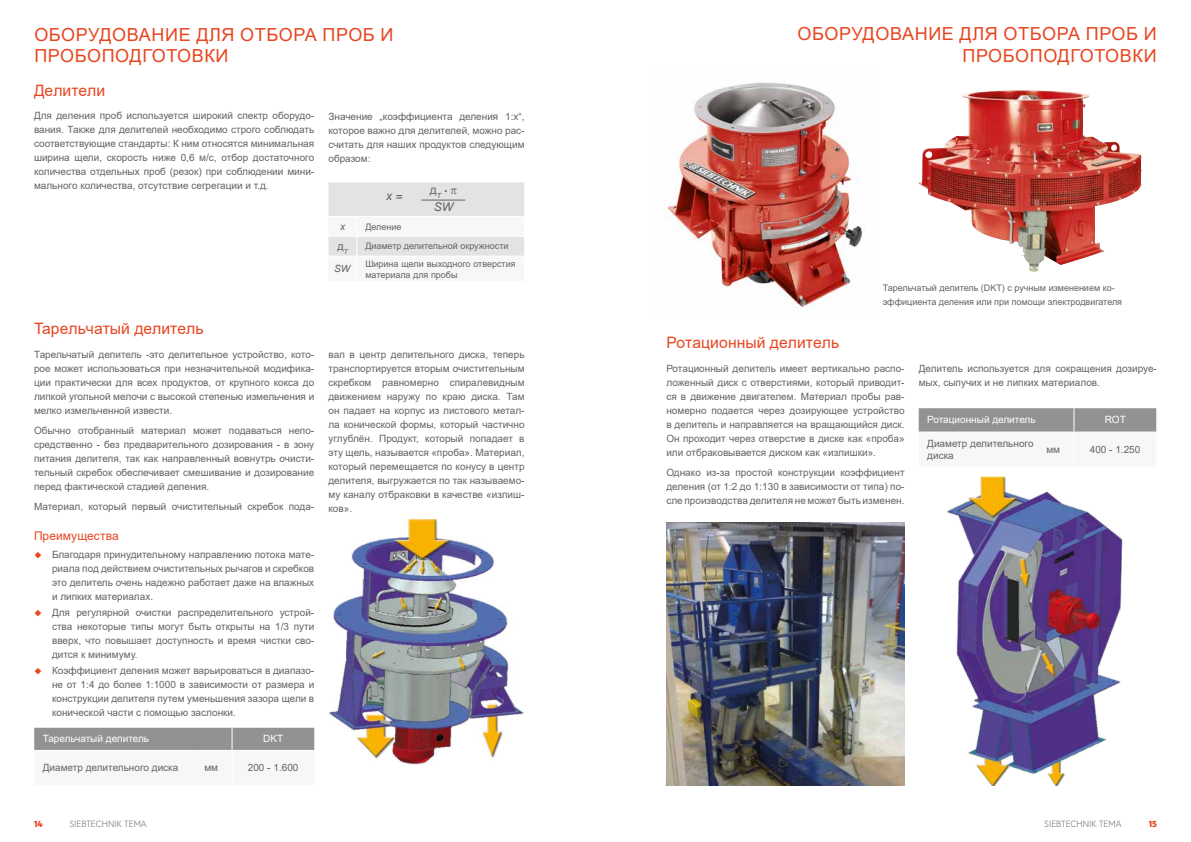
<style>
.page{position:relative;width:1191px;height:842px;background:#fff}
.page>*{position:absolute;margin:0;border:0;box-sizing:border-box;transform-origin:0 0}
.t1{font:18px/21.6px "Arial";letter-spacing:.035em;color:#e84621}
.t2{font:15.7px "Arial";letter-spacing:.005em;color:#e84621}
.t3{font:12px "Arial";letter-spacing:.005em;color:#e84621}
.t4{font:italic 12px "Arial";color:#646363}
.t5{font:12px "Arial";color:#646363}
.t6{font:11px "Arial";color:#646363}
.t7{font:10px/14px "Arial";color:#646363;text-align:justify}
.t8{font:10px "Arial";color:#fff}
.t9{font:italic 10px "Arial";color:#646363}
.t10{font:9px/10.8px "Arial";color:#646363}
.t11{font:300 9px "Europa";color:#646363}
.t12{font:700 9px "Ingra";color:#e84621}
.t13{font:italic 8px "Arial";color:#646363}
</style>
<div class="page">
<svg style="left:918px;top:408px;width:238px;height:24px;background:#959595"></svg>
<div style="left:34px;top:728px;width:280px;height:22px;background:#929292"></div>
<img style="left:947px;top:477px;width:176px;height:309px">
<img style="left:666px;top:523px;width:238px;height:263px">
<img style="left:666px;top:82px;width:199px;height:229px">
<img style="left:918px;top:90px;width:224px;height:182px">
<img style="left:329px;top:519px;width:195px;height:245px">
<svg style="left:328px;top:182px;width:196px;height:74px"></svg>
<h1 class="t1" style="left:34px;top:24px;width:360px">ОБОРУДОВАНИЕ ДЛЯ ОТБОРА ПРОБ И<br>ПРОБОПОДГОТОВКИ</h1>
<h1 class="t1" style="left:797px;top:23px;width:360px;text-align:right">ОБОРУДОВАНИЕ ДЛЯ ОТБОРА ПРОБ И<br>ПРОБОПОДГОТОВКИ</h1>
<h2 class="t2" style="left:34px;top:79px;width:73px">Делители</h2>
<p class="t7" style="left:34px;top:109px;width:282px">Для деления проб используется широкий спектр оборудо&shy;вания. Также для делителей необходимо строго соблюдать соответствующие стандарты: К ним относятся минимальная ширина щели, скорость ниже 0,6 м/с, отбор достаточного количества отдельных проб (резок) при соблюдении мини&shy;мального количества, отсутствие сегрегации и т.д.</p>
<p class="t7" style="left:328px;top:109px;width:198px">Значение „коэффициента деления 1:x“, которое важно для делителей, можно рас&shy;считать для наших продуктов следующим образом:</p>
<p class="t4" style="left:386px;top:189px;width:18px">x =</p>
<p class="t5" style="left:430px;top:182px;width:13px">д<sub>T</sub></p>
<p class="t13" style="left:444px;top:186px;width:4px">•</p>
<p class="t4" style="left:434px;top:199px;width:21px">SW</p>
<p class="t9" style="left:340px;top:220px;width:6px">x</p>
<p class="t10" style="left:365px;top:221px;width:38px">Деление</p>
<p class="t6" style="left:337px;top:239px;width:12px">д<sub>T</sub></p>
<p class="t10" style="left:365px;top:241px;width:145px">Диаметр делительной окружности</p>
<p class="t9" style="left:334px;top:262px;width:18px">SW</p>
<p class="t10" style="left:365px;top:258px;width:152px">Ширина щели выходного отверстия материала для пробы</p>
<h2 class="t2" style="left:34px;top:318px;width:171px">Тарельчатый делитель</h2>
<p class="t7" style="left:34px;top:348px;width:282px">Тарельчатый делитель -это делительное устройство, кото&shy;рое может использоваться при незначительной модифика&shy;ции практически для всех продуктов, от крупного кокса до липкой угольной мелочи с высокой степенью измельчения и мелко измельченной извести.</p>
<p class="t7" style="left:34px;top:423px;width:282px">Обычно отобранный материал может подаваться непо&shy;средственно - без предварительного дозирования - в зону питания делителя, так как направленный вовнутрь очисти&shy;тельный скребок обеспечивает смешивание и дозирование перед фактической стадией деления.</p>
<p class="t7" style="left:34px;top:499px;width:282px">Материал, который первый очистительный скребок пода-</p>
<p class="t3" style="left:34px;top:527px;width:86px">Преимущества</p>
<p class="t7" style="left:52px;top:547px;width:264px">Благодаря принудительному направлению потока мате&shy;риала под действием очистительных рычагов и скребков это делитель очень надежно работает даже на влажных и липких материалах.</p>
<p class="t7" style="left:52px;top:605px;width:264px">Для регулярной очистки распределительного устрой&shy;ства некоторые типы могут быть открыты на 1/3 пути вверх, что повышает доступность и время чистки сво&shy;дится к минимуму.</p>
<p class="t7" style="left:52px;top:663px;width:264px">Коэффициент деления может варьироваться в диапазо&shy;не от 1:4 до более 1:1000 в зависимости от размера и конструкции делителя путем уменьшения зазора щели в конической части с помощью заслонки.</p>
<p class="t8" style="left:43px;top:732px;width:108px">Тарельчатый делитель</p>
<p class="t8" style="left:263px;top:732px;width:22px">DKT</p>
<p class="t7" style="left:43px;top:761px;width:137px">Диаметр делительного диска</p>
<p class="t7" style="left:204px;top:761px;width:15px">мм</p>
<p class="t7" style="left:248px;top:761px;width:52px">200 - 1.600</p>
<p class="t7" style="left:328px;top:348px;width:198px">вал в центр делительного диска, теперь транспортируется вторым очистительным скребком равномерно спиралевидным движением наружу по краю диска. Там он падает на корпус из листового метал&shy;ла конической формы, который частично углублён. Продукт, который попадает в эту щель, называется «проба». Материал, который перемещается по конусу в центр делителя, выгружается по так называемо&shy;му каналу отбраковки в качестве «излиш&shy;ков».</p>
<h2 class="t2" style="left:666px;top:332px;width:174px">Ротационный делитель</h2>
<p class="t10" style="left:882px;top:281px;width:241px;line-height:14px">Тарельчатый делитель (DKT) c ручным изменением ко&shy;эффициента деления или при помощи электродвигателя</p>
<p class="t7" style="left:666px;top:361px;width:240px">Ротационный делитель имеет вертикально распо&shy;ложенный диск с отверстиями, который приводит&shy;ся в движение двигателем. Материал пробы рав&shy;номерно подается через дозирующее устройство в делитель и направляется на вращающийся диск.<br>Он проходит через отверстие в диске как «проба» или отбраковывается диском как «излишки».</p>
<p class="t7" style="left:666px;top:465px;width:240px">Однако из-за простой конструкции коэффициент деления (от 1:2 до 1:130 в зависимости от типа) по&shy;сле производства делителя не может быть изменен.</p>
<p class="t7" style="left:918px;top:362px;width:240px">Делитель используется для сокращения дозируе&shy;мых, сыпучих и не липких материалов.</p>
<p class="t8" style="left:927px;top:413px;width:110px">Ротационный делитель</p>
<p class="t8" style="left:1104px;top:413px;width:23px">ROT</p>
<p class="t7" style="left:927px;top:437px;width:108px;line-height:12px">Диаметр делительного диска</p>
<p class="t7" style="left:1046px;top:442px;width:15px">мм</p>
<p class="t7" style="left:1089px;top:442px;width:52px">400 - 1.250</p>
<p class="t12" style="left:34px;top:818px;width:10px">14</p>
<p class="t11" style="left:69px;top:818px;width:79px">SIEBTECHNIK TEMA</p>
<p class="t11" style="left:1044px;top:818px;width:79px">SIEBTECHNIK TEMA</p>
<p class="t12" style="left:1148px;top:818px;width:10px">15</p>
</div>
